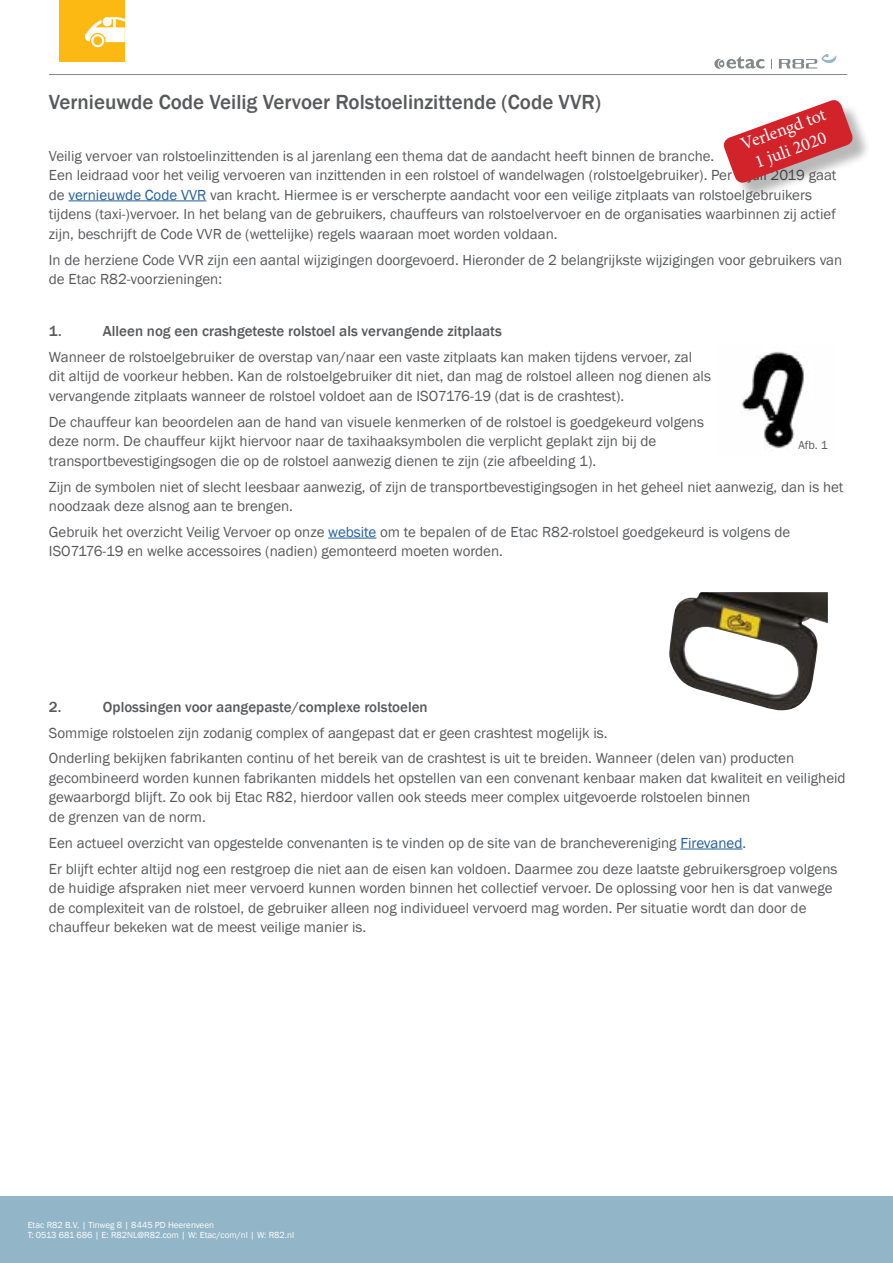
<style>
.page{position:relative;width:893px;height:1263px;background:#fff}
.page>*{position:absolute;margin:0;border:0;box-sizing:border-box;transform-origin:0 0}
.t1{font:500 21px "Franklin Gothic";color:#58595b}
.t2{font:18px/21.6px "Minion Pro";color:#fff;text-align:center}
.t3{font:15px/19.5px "Franklin Gothic";color:#58595b}
.t4{font:500 15px "Franklin Gothic";color:#58595b}
.t5{font:12px "Franklin Gothic";color:#58595b}
.t6{font:9px/10.8px "Franklin Gothic";color:#fff}
.s1{color:#215e9e}
</style>
<div class="page">
<hr style="left:49px;top:74px;width:798px;height:1px;background:#84888c">
<hr style="left:69px;top:200px;width:137px;height:1px;background:#215e9e">
<hr style="left:328px;top:538px;width:48px;height:1px;background:#215e9e">
<hr style="left:680px;top:849px;width:62px;height:1px;background:#215e9e">
<div style="left:0;top:1196px;width:893px;height:67px;background:#92b6c7"></div>
<svg style="left:714px;top:56px;width:50px;height:13px"></svg>
<svg style="left:779px;top:54px;width:57px;height:15px"></svg>
<div style="left:60px;top:0;width:65px;height:61px;background:#fdb913"></div>
<svg style="left:85px;top:17px;width:40px;height:30px"></svg>
<img style="left:741px;top:352px;width:63px;height:97px">
<img style="left:669px;top:592px;width:159px;height:119px">
<div style="left:726px;top:102px;width:145px;height:99px;background:#000;opacity:.28"></div>
<svg style="left:723px;top:100px;width:132px;height:85px"></svg>
<h1 class="t1" style="left:49px;top:89px;width:554px">Vernieuwde Code Veilig Vervoer Rolstoelinzittende (Code VVR)</h1>
<p class="t3" style="left:49px;top:146px;width:789px">Veilig vervoer van rolstoelinzittenden is al jarenlang een thema dat de aandacht heeft binnen de branche.<br>Een leidraad voor het veilig vervoeren van inzittenden in een rolstoel of wandelwagen (rolstoelgebruiker). Per 1 juli 2019 gaat de <span class="s1">vernieuwde Code VVR</span> van kracht. Hiermee is er verscherpte aandacht voor een veilige zitplaats van rolstoelgebruikers tijdens (taxi-)vervoer. In het belang van de gebruikers, chauffeurs van rolstoelvervoer en de organisaties waarbinnen zij actief zijn, beschrijft de Code VVR de (wettelijke) regels waaraan moet worden voldaan.</p>
<p class="t3" style="left:49px;top:250px;width:795px">In de herziene Code VVR zijn een aantal wijzigingen doorgevoerd. Hieronder de 2 belangrijkste wijzigingen voor gebruikers van de Etac R82-voorzieningen:</p>
<p class="t4" style="left:49px;top:322px;width:14px">1.</p>
<p class="t4" style="left:103px;top:322px;width:401px">Alleen nog een crashgeteste rolstoel als vervangende zitplaats</p>
<p class="t3" style="left:49px;top:347px;width:664px">Wanneer de rolstoelgebruiker de overstap van/naar een vaste zitplaats kan maken tijdens vervoer, zal dit altijd de voorkeur hebben. Kan de rolstoelgebruiker dit niet, dan mag de rolstoel alleen nog dienen als vervangende zitplaats wanneer de rolstoel voldoet aan de ISO7176-19 (dat is de crashtest).</p>
<p class="t3" style="left:49px;top:412px;width:657px">De chauffeur kan beoordelen aan de hand van visuele kenmerken of de rolstoel is goedgekeurd volgens deze norm. De chauffeur kijkt hiervoor naar de taxihaaksymbolen die verplicht geplakt zijn bij de transportbevestigingsogen die op de rolstoel aanwezig dienen te zijn (zie afbeelding 1).</p>
<p class="t3" style="left:49px;top:477px;width:796px">Zijn de symbolen niet of slecht leesbaar aanwezig, of zijn de transportbevestigingsogen in het geheel niet aanwezig, dan is het noodzaak deze alsnog aan te brengen.</p>
<p class="t3" style="left:49px;top:522px;width:743px">Gebruik het overzicht Veilig Vervoer op onze <span class="s1">website</span> om te bepalen of de Etac R82-rolstoel goedgekeurd is volgens de<br>ISO7176-19 en welke accessoires (nadien) gemonteerd moeten worden.</p>
<p class="t2" style="left:738px;top:134px;width:90px;rotate:-20deg">Verlengd tot<br>1 juli 2020</p>
<p class="t5" style="left:798px;top:437px;width:31px">Afb. 1</p>
<p class="t4" style="left:49px;top:697px;width:14px">2.</p>
<p class="t4" style="left:103px;top:697px;width:326px">Oplossingen voor aangepaste/complexe rolstoelen</p>
<p class="t3" style="left:49px;top:720px;width:747px;line-height:25.8px">Sommige rolstoelen zijn zodanig complex of aangepast dat er geen crashtest mogelijk is.<br>Onderling bekijken fabrikanten continu of het bereik van de crashtest is uit te breiden. Wanneer (delen van) producten</p>
<p class="t3" style="left:49px;top:768px;width:798px">gecombineerd worden kunnen fabrikanten middels het opstellen van een convenant kenbaar maken dat kwaliteit en veiligheid gewaarborgd blijft. Zo ook bij Etac R82, hierdoor vallen ook steeds meer complex uitgevoerde rolstoelen binnen<br>de grenzen van de norm.</p>
<p class="t3" style="left:49px;top:830px;width:790px;line-height:25.8px">Een actueel overzicht van opgestelde convenanten is te vinden op de site van de branchevereniging <span class="s1">Firevaned</span>.<br>Er blijft echter altijd nog een restgroep die niet aan de eisen kan voldoen. Daarmee zou deze laatste gebruikersgroep volgens</p>
<p class="t3" style="left:49px;top:879px;width:785px">de huidige afspraken niet meer vervoerd kunnen worden binnen het collectief vervoer. De oplossing voor hen is dat vanwege de complexiteit van de rolstoel, de gebruiker alleen nog individueel vervoerd mag worden. Per situatie wordt dan door de chauffeur bekeken wat de meest veilige manier is.</p>
<p class="t6" style="left:28px;top:1219px;width:268px">Etac R82 B.V. | Tinweg 8 | 8445 PD Heerenveen<br>T: 0513 681 686 | E: R82NL@R82.com | W: Etac/com/nl | W: R82.nl</p>
</div>
